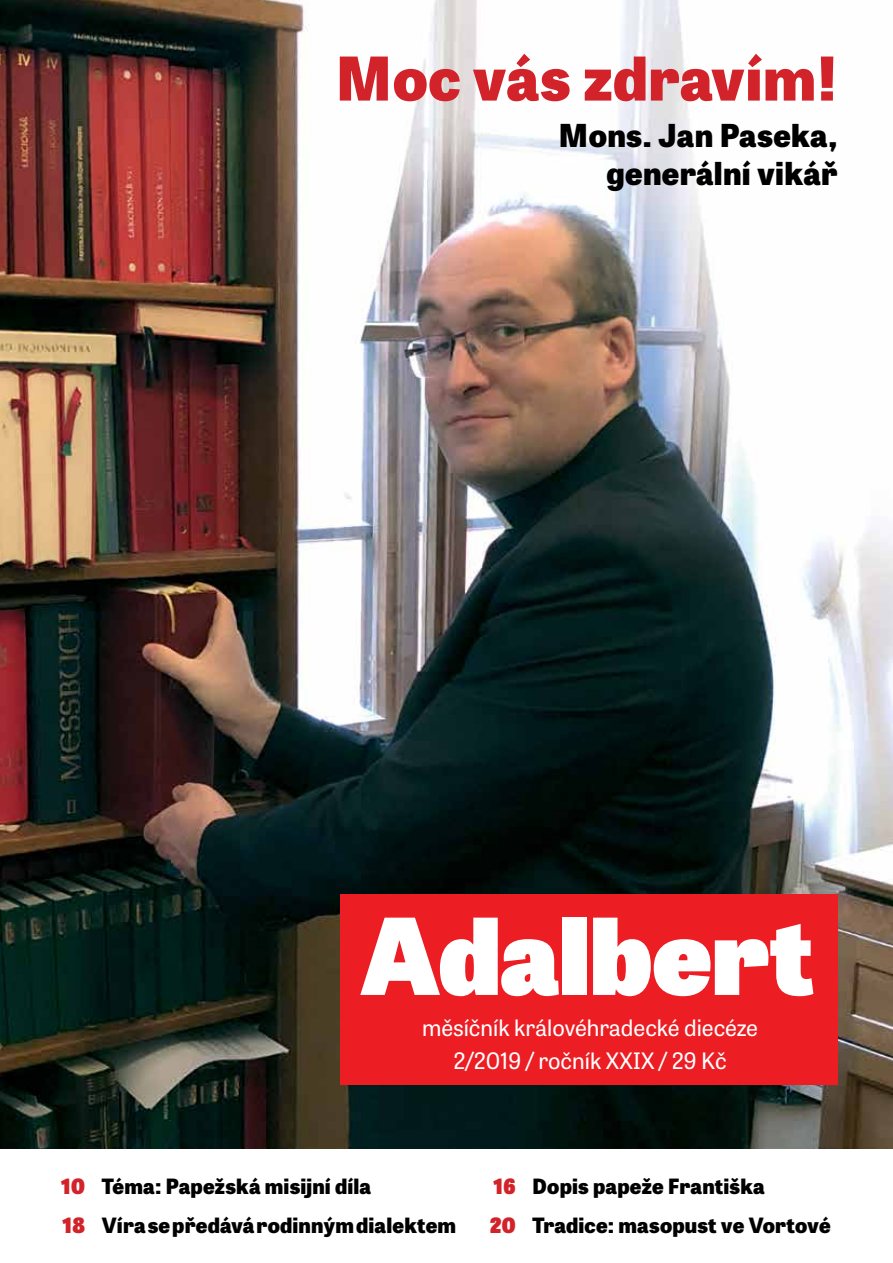
<style>
.page{position:relative;width:893px;height:1263px;background:#fff}
.page>*{position:absolute;margin:0;border:0;box-sizing:border-box;transform-origin:0 0}
.t1{font:800 60px "Tablet Gothic";letter-spacing:.01em;color:#d2232a}
.t2{font:800 31.5px/37.8px "Tablet Gothic";letter-spacing:.01em;color:#000;text-align:right}
.t3{font:22.5px/33px "Tablet Gothic";color:#fff;text-align:center}
.t4{font:800 21px/39.3px "Tablet Gothic";letter-spacing:.01em;color:#000}
.s1{color:#d2232a}
</style>
<div class="page">
<img style="left:0;top:0;width:893px;height:1148px">
<div style="left:340px;top:894px;width:498px;height:191px;background:#ed1d24"></div>
<svg style="left:360px;top:918px;width:199px;height:78px"></svg>
<div style="left:562px;top:918px;width:25px;height:77px;background:#fff"></div>
<svg style="left:593px;top:918px;width:220px;height:78px"></svg>
<h1 class="t1" style="left:335px;top:35px;width:504px">Moc vás zdravím!</h1>
<h2 class="t2" style="left:559px;top:115px;width:281px">Mons. Jan Paseka, generální vikář</h2>
<p class="t3" style="left:422px;top:1010px;width:338px">měsíčník královéhradecké diecéze<br>2/2019 / ročník XXIX / 29 Kč</p>
<p class="t4" style="left:61px;top:1165px;width:397px"><span class="s1">10</span> Téma: Papežská misijní díla<br><span class="s1">18</span> Víra se předává rodinným dialektem</p>
<p class="t4" style="left:490px;top:1165px;width:343px"><span class="s1">16</span> Dopis papeže Františka<br><span class="s1">20</span> Tradice: masopust ve Vortové</p>
</div>
